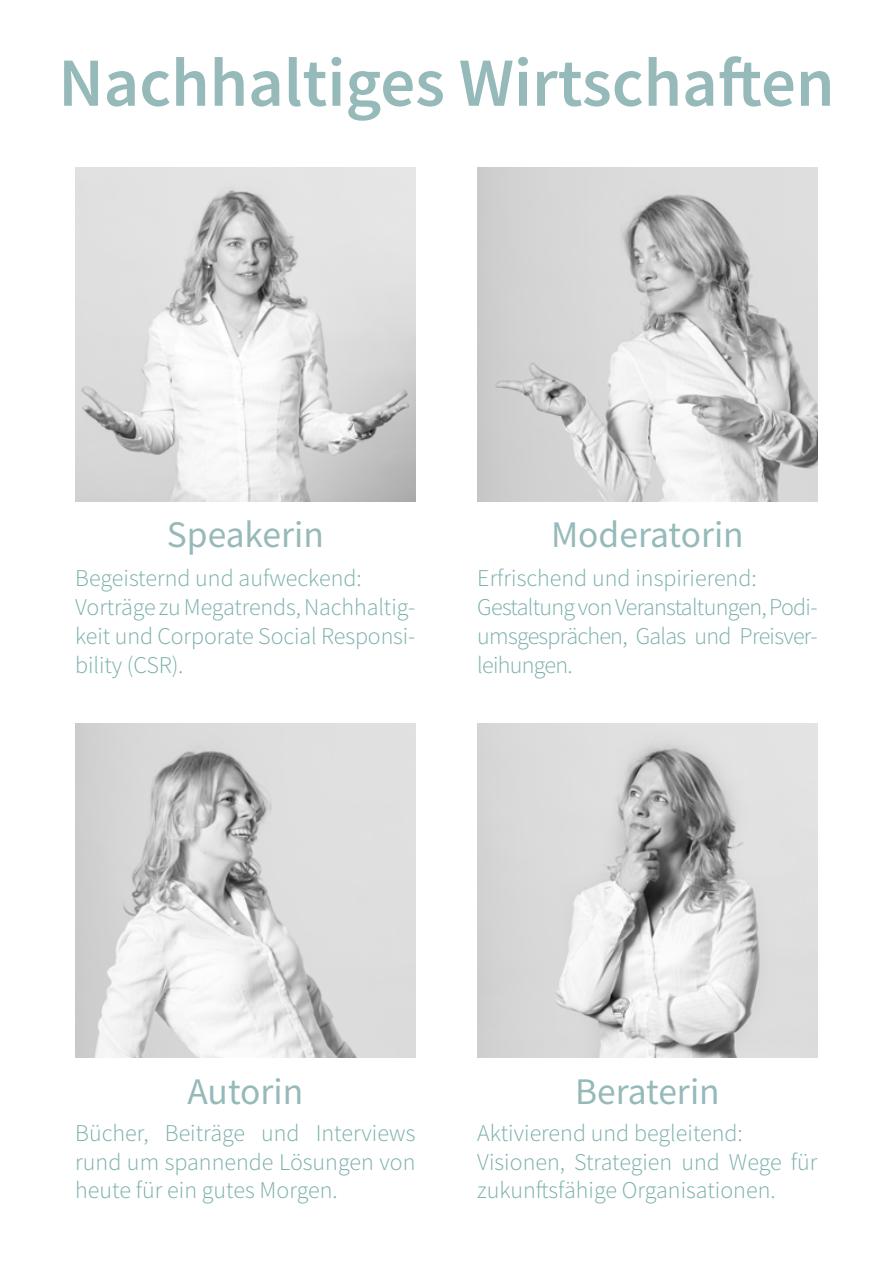
<style>
.page{position:relative;width:893px;height:1263px;background:#fff}
.page>*{position:absolute;margin:0;border:0;box-sizing:border-box;transform-origin:0 0}
.t1{font:600 69px "Source Sans Pro";color:#96b9b9}
.t2{font:37.5px "Source Sans Pro";color:#96b9b9}
.t3{font:300 24px/28.8px "Source Sans Pro";letter-spacing:-.005em;color:#7aafaa}
.t4{font:300 24px/28.8px "Source Sans Pro";letter-spacing:-.03em;color:#7aafaa}
</style>
<div class="page">
<img style="left:75px;top:168px;width:340px;height:334px">
<img style="left:75px;top:723px;width:340px;height:334px">
<img style="left:477px;top:723px;width:340px;height:334px">
<img style="left:477px;top:168px;width:340px;height:334px">
<h1 class="t1" style="left:58px;top:38px;width:778px">Nachhaltiges Wirtschaften</h1>
<h2 class="t2" style="left:167px;top:511px;width:159px">Speakerin</h2>
<h2 class="t2" style="left:551px;top:511px;width:194px">Moderatorin</h2>
<p class="t3" style="left:75px;top:564px;width:342px">Begeisternd und aufweckend:<br>Vorträge zu Megatrends, Nachhaltig&shy;keit und Corporate Social Responsi&shy;bility (CSR).</p>
<p class="t4" style="left:477px;top:564px;width:342px">Erfrischend und inspirierend:<br>Gestaltung von Veranstaltungen, Podi&shy;umsgesprächen, Galas und Preisver&shy;leihungen.</p>
<h2 class="t2" style="left:187px;top:1068px;width:117px">Autorin</h2>
<h2 class="t2" style="left:575px;top:1068px;width:146px">Beraterin</h2>
<p class="t3" style="left:477px;top:1118px;width:342px">Aktivierend und begleitend:<br>Visionen, Strategien und Wege für zukunftsfähige Organisationen.</p>
<p class="t3" style="left:75px;top:1118px;width:342px;text-align:justify">Bücher, Beiträge und Interviews rund um spannende Lösungen von heute für ein gutes Morgen.</p>
</div>
